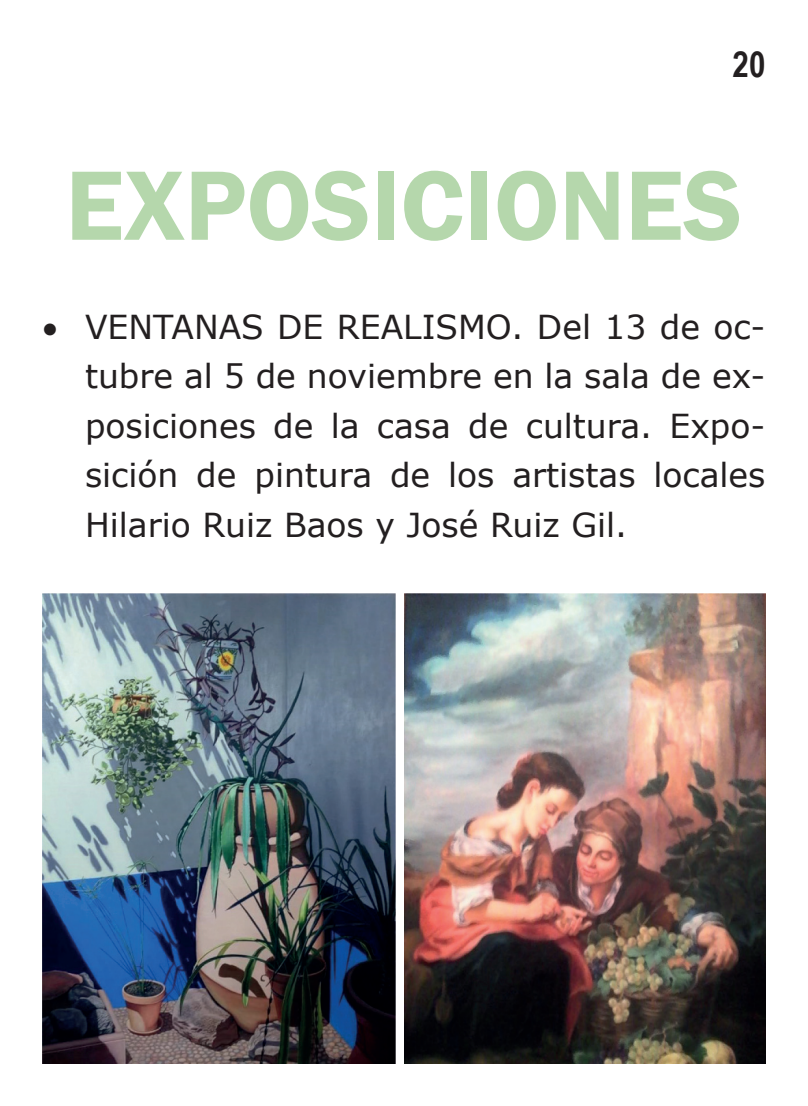
<style>
.page{position:relative;width:808px;height:1106px;background:#fff}
.page>*{position:absolute;margin:0;border:0;box-sizing:border-box;transform-origin:0 0}
.t1{font:600 102px "Franklin Gothic";color:#b5d7ac}
.t2{font:700 36px "Arial Narrow";color:#231f20}
.t3{font:33px/49.5px "Verdana";color:#231f20;text-align:justify}
</style>
<div class="page">
<img style="left:43px;top:593px;width:352px;height:470px">
<img style="left:405px;top:593px;width:360px;height:470px">
<p class="t2" style="left:733px;top:37px;width:34px">20</p>
<h1 class="t1" style="left:66px;top:143px;width:678px">EXPOSICIONES</h1>
<p class="t3" style="left:85px;top:302px;width:682px;text-indent:-43px">• VENTANAS DE REALISMO. Del 13 de oc&shy;tubre al 5 de noviembre en la sala de ex&shy;posiciones de la casa de cultura. Expo&shy;sición de pintura de los artistas locales Hilario Ruiz Baos y José Ruiz Gil.</p>
</div>
